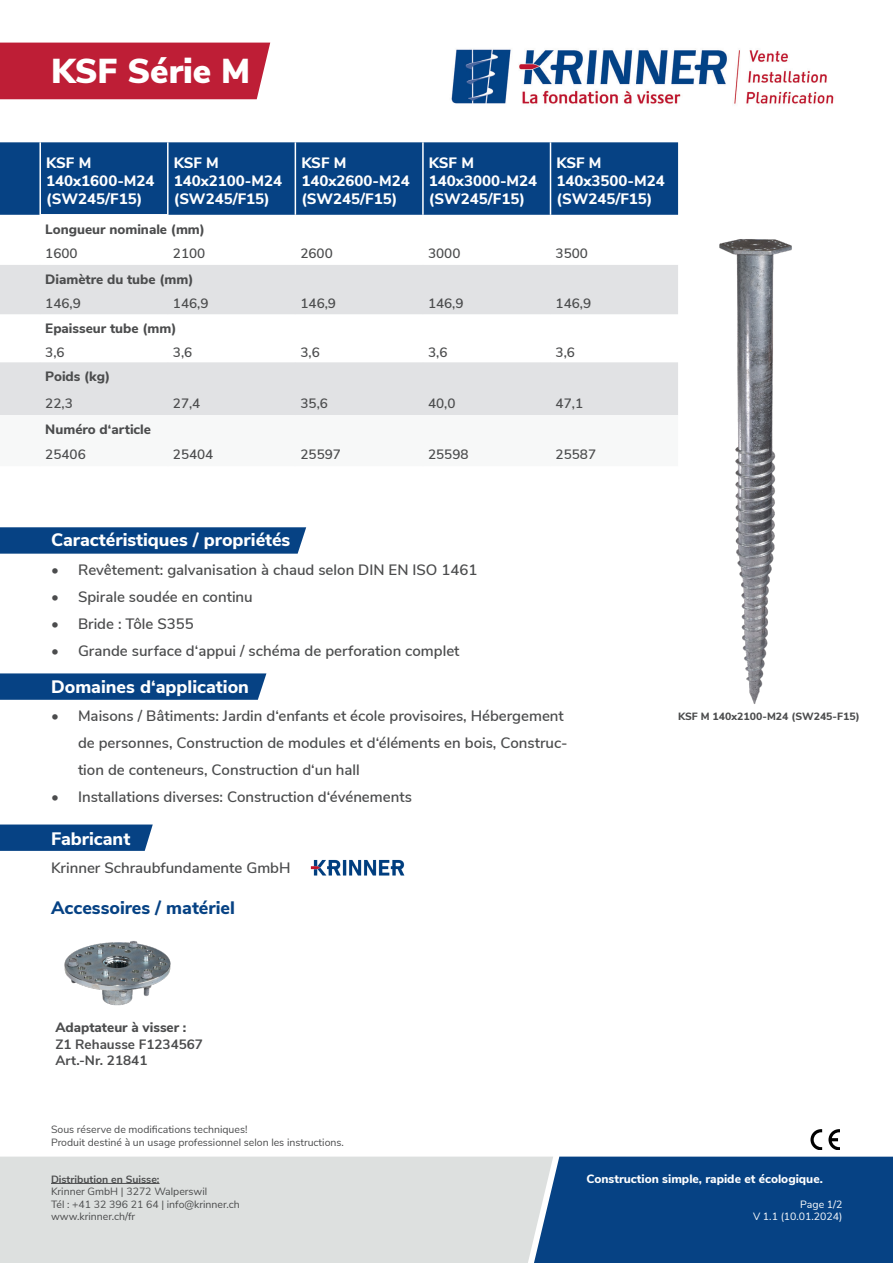
<style>
.page{position:relative;width:893px;height:1263px;background:#fff}
.page>*{position:absolute;margin:0;border:0;box-sizing:border-box;transform-origin:0 0}
.t1{font:900 34.5px "Nunito Sans";color:#fff}
.t2{font:800 18px "Nunito Sans";color:#fff}
.t3{font:800 18px "Nunito Sans";color:#064284}
.t4{font:600 15px/27px "Nunito Sans";color:#4b4c4d}
.Subline{font:800 15px/18px "Nunito Sans";color:#fff}
.Tabelle_normal{font:600 13.5px "Nunito Sans";color:#4b4c4d}
.Tabelle_fett{font:800 13.5px "Nunito Sans";color:#4b4c4d}
.t5{font:700 13.5px/16.2px "Nunito Sans";color:#4b4c4d}
.t6{font:800 12px "Nunito Sans";color:#fff}
.t7{font:10.5px "Nunito Sans";color:#4b4c4d}
.t8{font:800 10.5px "Nunito Sans";color:#4b4c4d}
.t9{font:10.5px "Nunito Sans";color:#fff}
.t10{font:700 10.5px "Nunito Sans";color:#4b4c4d}
</style>
<div class="page">
<svg style="left:0;top:527px;width:306px;height:27px;background:#0e4888"></svg>
<svg style="left:0;top:673px;width:266px;height:27px;background:#0f4988"></svg>
<div style="left:0;top:43px;width:270px;height:56px;background:#be1e36"></div>
<div style="left:0;top:1156px;width:534px;height:107px;background:#dde0df"></div>
<div style="left:534px;top:1156px;width:359px;height:107px;background:#064284"></div>
<img style="left:719px;top:239px;width:73px;height:465px">
<svg style="left:810px;top:1129px;width:12px;height:21px"></svg>
<svg style="left:828px;top:1129px;width:11px;height:21px"></svg>
<hr style="left:51px;top:1183px;width:109px;height:1px;background:#4b4c4d">
<svg style="left:0;top:824px;width:153px;height:27px;background:#124b8a"></svg>
<img style="left:310px;top:859px;width:95px;height:17px">
<div style="left:0;top:142px;width:678px;height:73px;background:#064284"></div>
<svg style="left:0;top:265px;width:678px;height:150px;fill:#e1e2e4"></svg>
<hr style="left:295px;top:142px;width:1px;height:73px;background:#fff">
<hr style="left:422px;top:142px;width:2px;height:73px;background:#fff">
<hr style="left:550px;top:142px;width:1px;height:73px;background:#fff">
<hr style="left:39px;top:214px;width:130px;height:2px;background:#fff">
<hr style="left:39px;top:142px;width:2px;height:72px;background:#fff">
<hr style="left:167px;top:142px;width:2px;height:72px;background:#fff">
<img style="left:451px;top:49px;width:383px;height:55px">
<img style="left:64px;top:941px;width:107px;height:65px">
<p class="t1" style="left:51px;top:46px;width:201px">KSF Série M</p>
<p class="Subline" style="left:46px;top:153px;width:110px">KSF M<br>140x1600-M24 (SW245/F15)</p>
<p class="Subline" style="left:174px;top:153px;width:110px">KSF M<br>140x2100-M24 (SW245/F15)</p>
<p class="Subline" style="left:301px;top:153px;width:110px">KSF M<br>140x2600-M24 (SW245/F15)</p>
<p class="Subline" style="left:429px;top:153px;width:110px">KSF M<br>140x3000-M24 (SW245/F15)</p>
<p class="Subline" style="left:556px;top:153px;width:110px">KSF M<br>140x3500-M24 (SW245/F15)</p>
<p class="Tabelle_fett" style="left:45px;top:220px;width:161px">Longueur nominale (mm)</p>
<p class="Tabelle_normal" style="left:45px;top:244px;width:34px">1600</p>
<p class="Tabelle_normal" style="left:173px;top:244px;width:34px">2100</p>
<p class="Tabelle_normal" style="left:300px;top:244px;width:34px">2600</p>
<p class="Tabelle_normal" style="left:428px;top:244px;width:34px">3000</p>
<p class="Tabelle_normal" style="left:556px;top:244px;width:34px">3500</p>
<p class="Tabelle_fett" style="left:45px;top:269px;width:150px">Diamètre du tube (mm)</p>
<p class="Tabelle_normal" style="left:45px;top:293px;width:37px">146,9</p>
<p class="Tabelle_normal" style="left:173px;top:293px;width:37px">146,9</p>
<p class="Tabelle_normal" style="left:300px;top:293px;width:37px">146,9</p>
<p class="Tabelle_normal" style="left:428px;top:293px;width:37px">146,9</p>
<p class="Tabelle_normal" style="left:556px;top:293px;width:37px">146,9</p>
<p class="Tabelle_fett" style="left:45px;top:318px;width:133px">Epaisseur tube (mm)</p>
<p class="Tabelle_normal" style="left:45px;top:342px;width:21px">3,6</p>
<p class="Tabelle_normal" style="left:173px;top:342px;width:21px">3,6</p>
<p class="Tabelle_normal" style="left:300px;top:342px;width:21px">3,6</p>
<p class="Tabelle_normal" style="left:428px;top:342px;width:21px">3,6</p>
<p class="Tabelle_normal" style="left:556px;top:342px;width:21px">3,6</p>
<p class="Tabelle_fett" style="left:45px;top:366px;width:66px">Poids (kg)</p>
<p class="Tabelle_normal" style="left:45px;top:394px;width:29px">22,3</p>
<p class="Tabelle_normal" style="left:173px;top:394px;width:29px">27,4</p>
<p class="Tabelle_normal" style="left:300px;top:394px;width:29px">35,6</p>
<p class="Tabelle_normal" style="left:428px;top:394px;width:29px">40,0</p>
<p class="Tabelle_normal" style="left:556px;top:394px;width:29px">47,1</p>
<p class="Tabelle_fett" style="left:45px;top:419px;width:107px">Numéro d‘article</p>
<p class="Tabelle_normal" style="left:45px;top:445px;width:42px">25406</p>
<p class="Tabelle_normal" style="left:173px;top:445px;width:42px">25404</p>
<p class="Tabelle_normal" style="left:300px;top:445px;width:42px">25597</p>
<p class="Tabelle_normal" style="left:428px;top:445px;width:42px">25598</p>
<p class="Tabelle_normal" style="left:556px;top:445px;width:42px">25587</p>
<p class="t2" style="left:51px;top:526px;width:241px">Caractéristiques / propriétés</p>
<p class="t4" style="left:51px;top:555px;width:428px">• Revêtement: galvanisation à chaud selon DIN EN ISO 1461</p>
<p class="t4" style="left:51px;top:582px;width:203px">• Spirale soudée en continu</p>
<p class="t4" style="left:51px;top:609px;width:144px">• Bride : Tôle S355</p>
<p class="t4" style="left:51px;top:636px;width:410px">• Grande surface d‘appui / schéma de perforation complet</p>
<p class="t2" style="left:51px;top:674px;width:199px">Domaines d‘application</p>
<p class="t4" style="left:78px;top:702px;width:491px;text-indent:-27px">• Maisons / Bâtiments: Jardin d‘enfants et école provisoires, Hébergement de personnes, Construction de modules et d‘éléments en bois, Construc&shy;tion de conteneurs, Construction d‘un hall</p>
<p class="t4" style="left:51px;top:783px;width:362px">• Installations diverses: Construction d‘événements</p>
<p class="t2" style="left:51px;top:826px;width:81px">Fabricant</p>
<p class="t4" style="left:51px;top:853px;width:241px">Krinner Schraubfundamente GmbH</p>
<p class="t3" style="left:51px;top:894px;width:185px">Accessoires / matériel</p>
<p class="t8" style="left:678px;top:709px;width:183px">KSF M 140x2100-M24 (SW245-F15)</p>
<p class="Tabelle_fett" style="left:55px;top:1018px;width:133px">Adaptateur à visser :</p>
<p class="t5" style="left:55px;top:1035px;width:149px">Z1 Rehausse F1234567<br>Art.-Nr. 21841</p>
<p class="t7" style="left:51px;top:1122px;width:198px">Sous réserve de modifications techniques!</p>
<p class="t7" style="left:51px;top:1134px;width:294px">Produit destiné à un usage professionnel selon les instructions.</p>
<p class="t10" style="left:51px;top:1171px;width:110px">Distribution en Suisse:</p>
<p class="t7" style="left:51px;top:1184px;width:158px">Krinner GmbH | 3272 Walperswil</p>
<p class="t7" style="left:51px;top:1196px;width:190px">Tél : +41 32 396 21 64 | info@krinner.ch</p>
<p class="t7" style="left:51px;top:1209px;width:86px">www.krinner.ch/fr</p>
<p class="t6" style="left:586px;top:1170px;width:238px">Construction simple, rapide et écologique.</p>
<p class="t9" style="left:800px;top:1197px;width:44px">Page 1/2</p>
<p class="t9" style="left:753px;top:1209px;width:91px">V 1.1 (10.01.2024)</p>
</div>
